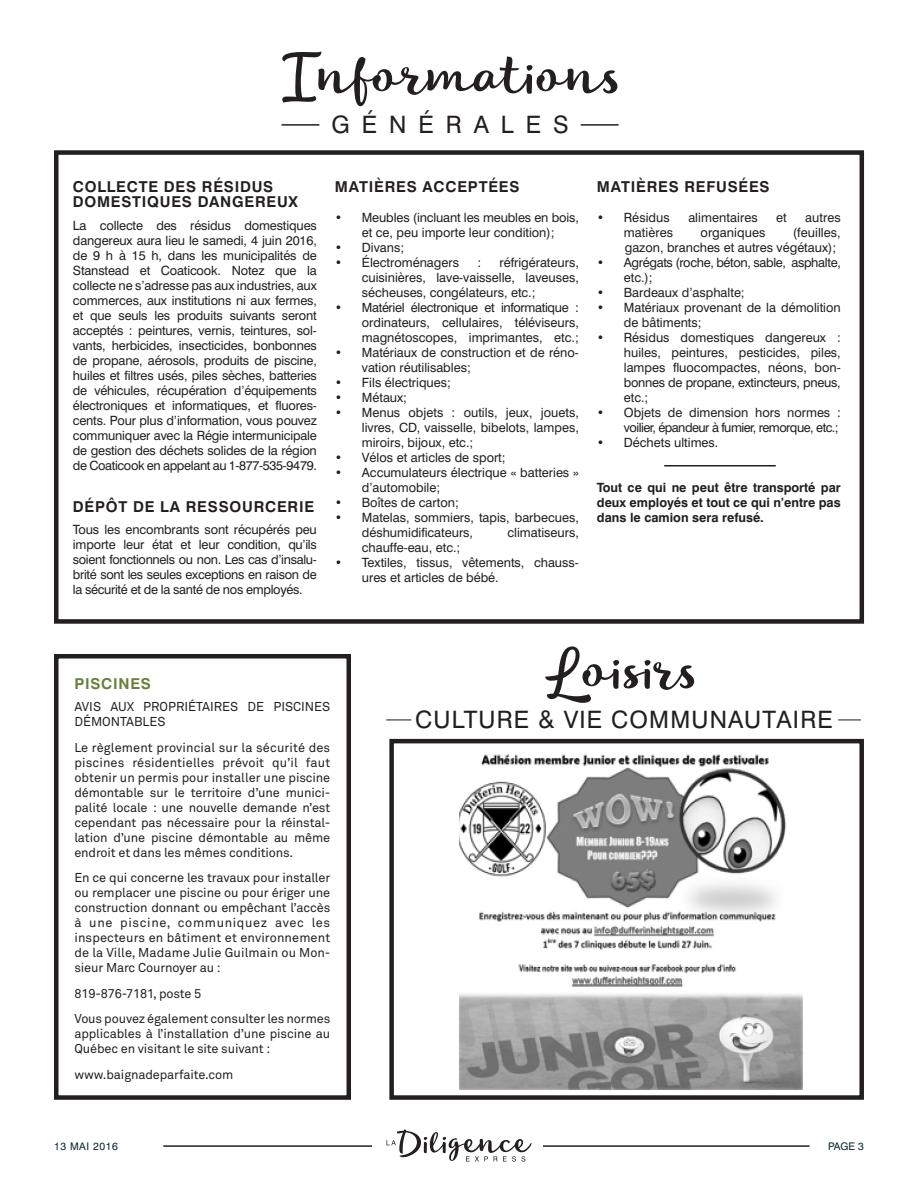
<style>
.page{position:relative;width:918px;height:1188px;background:#fff}
.page>*{position:absolute;margin:0;border:0;box-sizing:border-box;transform-origin:0 0}
.t1{font:54px "Lifehack";color:#231f20}
.t2{font:24px "Swiss 721 BT";letter-spacing:.05em;color:#231f20}
.t3{font:24px "Swiss 721 BT";letter-spacing:.5em;color:#231f20}
.Texte_courant{font:700 15px/15px "Swiss 721 BT";letter-spacing:.05em;color:#231f20}
.Texte_courant-2{font:700 15px "Swiss 721 BT";letter-spacing:.05em;color:#69813a}
.Texte_courant-3{font:12.75px/15px "Swiss 721 BT";color:#231f20;text-align:justify}
.Texte_courant-4{font:12.75px/15px "Akkurat Pro";letter-spacing:-.01em;color:#231f20;text-align:justify}
.Texte_courant-5{font:700 12.75px/15px "Swiss 721 BT";color:#231f20;text-align:justify}
.Texte_courant-6{font:12.75px/15px "Swiss 721 BT";letter-spacing:-.04em;color:#231f20;text-align:right}
.Texte_courant-7{font:12.75px/15px "Swiss 721 BT";letter-spacing:-.025em;color:#231f20}
.Texte_courant-8{font:10.5px "Swiss 721 BT";letter-spacing:.05em;color:#09282e}
</style>
<div class="page">
<hr style="left:163px;top:1145px;width:647px;height:2px;background:#231f20">
<div style="left:372px;top:1126px;width:170px;height:41px;background:#fff"></div>
<div style="left:54px;top:150px;width:810px;height:474px;border:4px solid #231f20"></div>
<div style="left:54px;top:654px;width:297px;height:446px;border:4px solid #231f20"></div>
<div style="left:389px;top:739px;width:475px;height:361px;border:4px solid #231f20"></div>
<svg style="left:386px;top:1129px;width:146px;height:33px"></svg>
<hr style="left:581px;top:124px;width:38px;height:2px;background:#231f20">
<hr style="left:282px;top:124px;width:37px;height:2px;background:#231f20">
<hr style="left:838px;top:719px;width:23px;height:2px;background:#636366">
<hr style="left:386px;top:719px;width:25px;height:2px;background:#636366">
<img style="left:459px;top:754px;width:343px;height:336px">
<hr style="left:664px;top:465px;width:112px;height:1px;background:#231f20">
<p class="t1" style="left:282px;top:36px;width:343px">Informations</p>
<p class="t3" style="left:331px;top:110px;width:239px">GÉNÉRALES</p>
<p class="Texte_courant" style="left:73px;top:179px;width:227px">COLLECTE DES RÉSIDUS<br>DOMESTIQUES DANGEREUX</p>
<p class="Texte_courant-3" style="left:73px;top:217px;width:245px">La collecte des résidus domestiques</p>
<p class="Texte_courant-3" style="left:73px;top:232px;width:245px">dangereux aura lieu le samedi, 4 juin 2016, de 9 h à 15 h, dans les municipalités de Stanstead et Coaticook. Notez que la</p>
<p class="Texte_courant-3" style="left:73px;top:277px;width:245px">collecte ne s’adresse pas aux industries, aux commerces, aux institutions ni aux fermes, et que seuls les produits suivants seront</p>
<p class="Texte_courant-3" style="left:73px;top:322px;width:245px">acceptés : peintures, vernis, teintures, sol&shy;vants, herbicides, insecticides, bonbonnes de propane, aérosols, produits de piscine, huiles et filtres usés, piles sèches, batteries de véhicules, récupération d’équipements électroniques et informatiques, et fluores&shy;cents. Pour plus d’information, vous pouvez communiquer avec la Régie intermunicipale de gestion des déchets solides de la région de Coaticook en appelant au 1-877-535-9479.</p>
<p class="Texte_courant" style="left:73px;top:499px;width:243px">DÉPÔT DE LA RESSOURCERIE</p>
<p class="Texte_courant-3" style="left:73px;top:522px;width:245px">Tous les encombrants sont récupérés peu importe leur état et leur condition, qu’ils soient fonctionnels ou non. Les cas d’insalu&shy;brité sont les seules exceptions en raison de la sécurité et de la santé de nos employés.</p>
<p class="Texte_courant" style="left:335px;top:179px;width:186px">MATIÈRES ACCEPTÉES</p>
<p class="Texte_courant-3" style="left:335px;top:210px;width:245px;text-align:center">• Meubles (incluant les meubles en bois, et ce, peu importe leur condition);</p>
<p class="Texte_courant-3" style="left:335px;top:240px;width:71px">• Divans;</p>
<p class="Texte_courant-3" style="left:335px;top:255px;width:126px">• Électroménagers</p>
<p class="Texte_courant-3" style="left:477px;top:255px;width:5px">:</p>
<p class="Texte_courant-3" style="left:362px;top:255px;width:218px;text-indent:138px">réfrigérateurs, cuisinières, lave-vaisselle, laveuses, sécheuses, congélateurs, etc.;</p>
<p class="Texte_courant-3" style="left:362px;top:300px;width:218px;text-indent:-27px">• Matériel électronique et informatique : ordinateurs, cellulaires, téléviseurs, magnétoscopes, imprimantes, etc.;</p>
<p class="Texte_courant-3" style="left:362px;top:345px;width:218px;text-indent:-27px">• Matériaux de construction et de réno&shy;vation réutilisables;</p>
<p class="Texte_courant-3" style="left:335px;top:375px;width:118px">• Fils électriques;</p>
<p class="Texte_courant-3" style="left:335px;top:390px;width:74px">• Métaux;</p>
<p class="Texte_courant-3" style="left:362px;top:405px;width:218px;text-indent:-27px">• Menus objets : outils, jeux, jouets, livres, CD, vaisselle, bibelots, lampes, miroirs, bijoux, etc.;</p>
<p class="Texte_courant-3" style="left:335px;top:450px;width:172px">• Vélos et articles de sport;</p>
<p class="Texte_courant-3" style="left:362px;top:465px;width:218px;text-indent:-27px">• Accumulateurs électrique « batteries » d’automobile;</p>
<p class="Texte_courant-3" style="left:335px;top:495px;width:125px">• Boîtes de carton;</p>
<p class="Texte_courant-3" style="left:362px;top:510px;width:218px;text-indent:-27px">• Matelas, sommiers, tapis, barbecues, déshumidificateurs,</p>
<p class="Texte_courant-3" style="left:508px;top:525px;width:73px">climatiseurs,</p>
<p class="Texte_courant-3" style="left:362px;top:540px;width:100px">chauffe-eau, etc.;</p>
<p class="Texte_courant-3" style="left:362px;top:555px;width:218px;text-indent:-27px">• Textiles, tissus, vêtements, chauss&shy;ures et articles de bébé.</p>
<p class="Texte_courant" style="left:597px;top:179px;width:174px">MATIÈRES REFUSÉES</p>
<p class="Texte_courant-3" style="left:597px;top:210px;width:75px">• Résidus</p>
<p class="Texte_courant-3" style="left:688px;top:210px;width:71px">alimentaires</p>
<p class="Texte_courant-3" style="left:776px;top:210px;width:12px">et</p>
<p class="Texte_courant-3" style="left:805px;top:210px;width:37px">autres</p>
<p class="Texte_courant-3" style="left:624px;top:225px;width:51px">matières</p>
<p class="Texte_courant-3" style="left:701px;top:225px;width:66px">organiques</p>
<p class="Texte_courant-3" style="left:793px;top:225px;width:49px">(feuilles,</p>
<p class="Texte_courant-3" style="left:625px;top:240px;width:213px">gazon, branches et autres végétaux);</p>
<p class="Texte_courant-7" style="left:624px;top:255px;width:218px;text-indent:-27px">• Agrégats (roche, béton, sable, asphalte, etc.);</p>
<p class="Texte_courant-3" style="left:597px;top:285px;width:149px">• Bardeaux d’asphalte;</p>
<p class="Texte_courant-3" style="left:624px;top:300px;width:218px;text-indent:-27px">• Matériaux provenant de la démolition de bâtiments;</p>
<p class="Texte_courant-3" style="left:624px;top:330px;width:218px;text-indent:-27px">• Résidus domestiques dangereux : huiles, peintures, pesticides, piles, lampes fluocompactes, néons, bon&shy;bonnes de propane, extincteurs, pneus, etc.;</p>
<p class="Texte_courant-6" style="left:597px;top:405px;width:245px">• Objets de dimension hors normes : voilier, épandeur à fumier, remorque, etc.;</p>
<p class="Texte_courant-3" style="left:597px;top:435px;width:123px">• Déchets ultimes.</p>
<p class="Texte_courant-5" style="left:597px;top:480px;width:245px">Tout ce qui ne peut être transporté par deux employés et tout ce qui n’entre pas dans le camion sera refusé.</p>
<p class="Texte_courant-2" style="left:74px;top:674px;width:78px">PISCINES</p>
<p class="Texte_courant-4" style="left:74px;top:700px;width:257px">AVIS AUX PROPRIÉTAIRES DE PISCINES<br>DÉMONTABLES</p>
<p class="Texte_courant-4" style="left:74px;top:740px;width:257px">Le règlement provincial sur la sécurité des piscines résidentielles prévoit qu’il faut obtenir un permis pour installer une piscine démontable sur le territoire d’une munici&shy;palité locale : une nouvelle demande n’est cependant pas nécessaire pour la réinstal&shy;lation d’une piscine démontable au même endroit et dans les mêmes conditions.</p>
<p class="Texte_courant-4" style="left:74px;top:871px;width:257px">En ce qui concerne les travaux pour installer ou remplacer une piscine ou pour ériger une construction donnant ou empêchant l’accès à une piscine, communiquez avec les inspecteurs en bâtiment et environnement de la Ville, Madame Julie Guilmain ou Mon&shy;sieur Marc Cournoyer au :</p>
<p class="Texte_courant-4" style="left:74px;top:986px;width:129px">819-876-7181, poste 5</p>
<p class="Texte_courant-4" style="left:74px;top:1012px;width:257px">Vous pouvez également consulter les normes applicables à l’installation d’une piscine au Québec en visitant le site suivant :</p>
<p class="Texte_courant-4" style="left:74px;top:1067px;width:161px">www.baignadeparfaite.com</p>
<p class="t1" style="left:547px;top:631px;width:154px">Loisirs</p>
<p class="t2" style="left:415px;top:705px;width:419px">CULTURE &amp; VIE COMMUNAUTAIRE</p>
<p class="Texte_courant-8" style="left:54px;top:1139px;width:65px">13 MAI 2016</p>
<p class="Texte_courant-8" style="left:828px;top:1139px;width:37px">PAGE 3</p>
</div>
